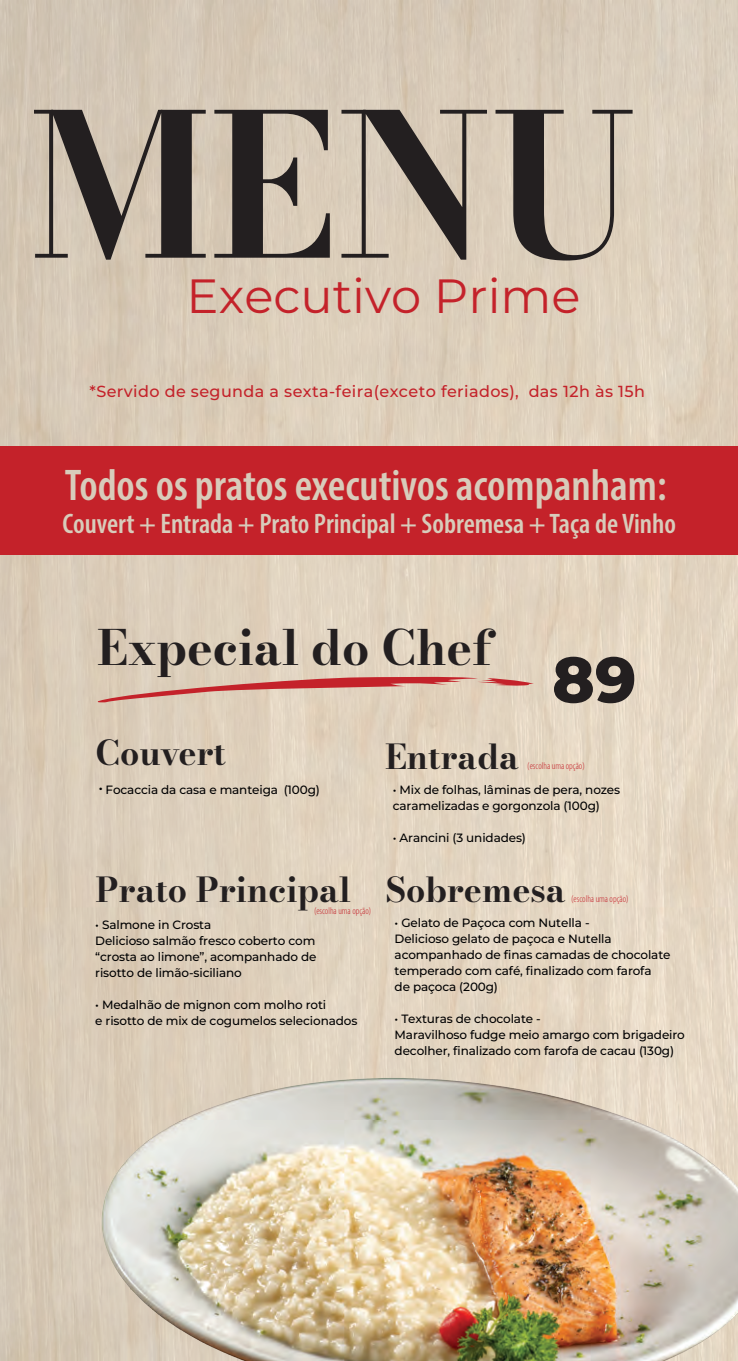
<style>
.page{position:relative;width:738px;height:1361px;background:#fff}
.page>*{position:absolute;margin:0;border:0;box-sizing:border-box;transform-origin:0 0}
.t1{font:197.2px "Bodoni Moda";color:#231f20}
.t2{font:100 64px "Montserrat";color:#231f20}
.t3{font:48.2px "Bodoni Moda";color:#231f20}
.t4{font:100 48px "Montserrat";color:#c4222a}
.t5{font:600 condensed 44.6px "Myriad Pro";color:#d8ccbb}
.t6{font:34px "Bodoni Moda";color:#231f20}
.t7{font:600 condensed 28.2px "Myriad Pro";color:#d8ccbb}
.t8{font:100 16px "Montserrat";letter-spacing:.025em;color:#c4222a}
.t9{font:100 12px/16px "Montserrat";letter-spacing:-.01em;color:#000001}
.t10{font:300 condensed 9.8px "Myriad Pro";color:#c4222a}
</style>
<div class="page">
<img style="left:0;top:0;width:737px;height:1361px">
<div style="left:0;top:446px;width:737px;height:109px;background:#c4222a"></div>
<img style="left:98px;top:628px;width:639px;height:733px">
<img style="left:0;top:1039px;width:30px;height:322px">
<h1 class="t1" style="left:30px;top:51px;width:609px">MENU</h1>
<h3 class="t4" style="left:186px;top:264px;width:395px">Executivo Prime</h3>
<h3 class="t8" style="left:89px;top:380px;width:556px">*Servido de segunda a sexta-feira(exceto feriados), das 12h às 15h</h3>
<h3 class="t5" style="left:65px;top:458px;width:603px">Todos os pratos executivos acompanham:</h3>
<h3 class="t7" style="left:63px;top:506px;width:614px">Couvert + Entrada + Prato Principal + Sobremesa + Taça de Vinho</h3>
<h3 class="t3" style="left:97px;top:615px;width:396px">Expecial do Chef</h3>
<h2 class="t2" style="left:552px;top:637px;width:86px">89</h2>
<h3 class="t6" style="left:95px;top:729px;width:132px">Couvert</h3>
<h3 class="t6" style="left:385px;top:734px;width:135px">Entrada</h3>
<p class="t10" style="left:527px;top:760px;width:59px">(escolha uma opção)</p>
<p class="t9" style="left:99px;top:781px;width:222px"><sup>•</sup> Focaccia da casa e manteiga (100g)</p>
<p class="t9" style="left:392px;top:781px;width:229px">• Mix de folhas, lâminas de pera, nozes caramelizadas e gorgonzola (100g)</p>
<p class="t9" style="left:392px;top:829px;width:135px">• Arancini (3 unidades)</p>
<h3 class="t6" style="left:95px;top:866px;width:471px">Prato Principal Sobremesa</h3>
<p class="t10" style="left:571px;top:893px;width:59px">(escolha uma opção)</p>
<p class="t10" style="left:314px;top:905px;width:59px">(escolha uma opção)</p>
<p class="t9" style="left:394px;top:914px;width:277px">• Gelato de Paçoca com Nutella -<br>Delicioso gelato de paçoca e Nutella acompanhado de finas camadas de chocolate temperado com café, finalizado com farofa<br>de paçoca (200g)</p>
<p class="t9" style="left:394px;top:1010px;width:292px">• Texturas de chocolate -<br>Maravilhoso fudge meio amargo com brigadeiro decolher, finalizado com farofa de cacau (130g)</p>
<p class="t9" style="left:95px;top:917px;width:223px">• Salmone in Crosta<br>Delicioso salmão fresco coberto com “crosta ao limone”, acompanhado de risotto de limão-siciliano</p>
<p class="t9" style="left:95px;top:997px;width:263px">• Medalhão de mignon com molho roti<br>e risotto de mix de cogumelos selecionados</p>
</div>
